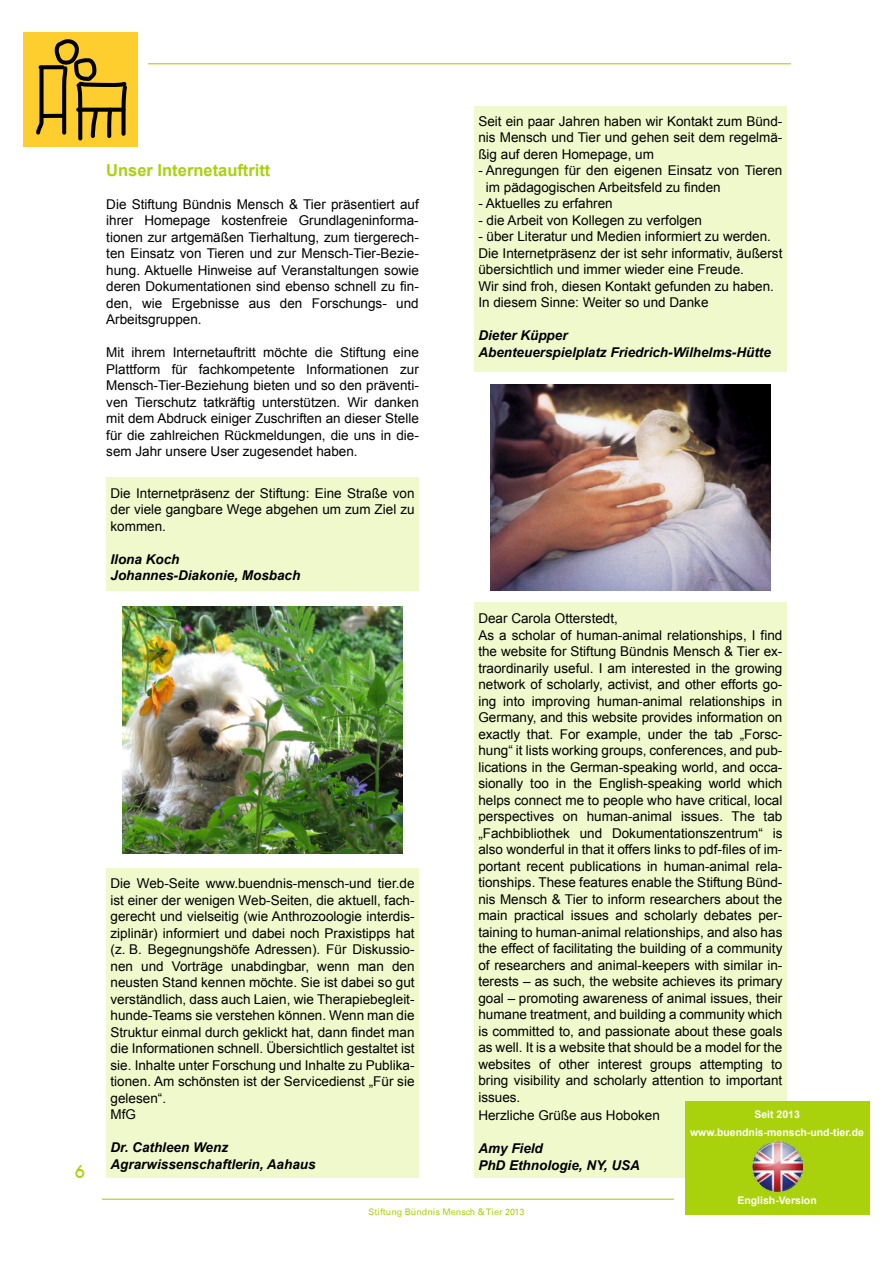
<style>
.page{position:relative;width:893px;height:1263px;background:#fff}
.page>*{position:absolute;margin:0;border:0;box-sizing:border-box;transform-origin:0 0}
.t1{font:500 18px "Avant Garde IT Cby BT";color:#aad20c}
.H2__Überschrift_1{font:700 16.5px "Arial";color:#aad20c}
.P__Fließtext{font:13.5px/16.5px "Arial";color:#000;text-align:justify}
.P__Fließtext-2{font:italic 700 13.5px "Arial";color:#000}
.t2{font:700 10.5px/17.7px "Arial";color:#fff;text-align:center}
.t3{font:9px "Univers";color:#aad20c}
</style>
<div class="page">
<hr style="left:102px;top:63px;width:689px;height:1px;background:#aad20c">
<hr style="left:102px;top:1198px;width:689px;height:2px;background:#aad20c">
<div style="left:474px;top:106px;width:313px;height:266px;background:#eff9cc"></div>
<div style="left:474px;top:602px;width:313px;height:576px;background:#eff9cc"></div>
<div style="left:106px;top:477px;width:313px;height:114px;background:#eff9cc"></div>
<div style="left:106px;top:868px;width:313px;height:310px;background:#eff9cc"></div>
<img style="left:122px;top:606px;width:281px;height:247px">
<img style="left:490px;top:385px;width:281px;height:205px">
<div style="left:675px;top:1186px;width:10px;height:25px;background:#fff"></div>
<div style="left:137px;top:52px;width:10px;height:25px;background:#fff"></div>
<div style="left:23px;top:32px;width:115px;height:115px;background:#fdce2d"></div>
<svg style="left:36px;top:39px;width:91px;height:101px"></svg>
<div style="left:685px;top:1101px;width:185px;height:114px;background:#aad20c"></div>
<img style="left:752px;top:1142px;width:50px;height:50px">
<h1 class="t1" style="left:75px;top:1160px;width:12px">6</h1>
<h2 class="H2__Überschrift_1" style="left:106px;top:159px;width:166px">Unser Internetauftritt</h2>
<p class="P__Fließtext" style="left:106px;top:196px;width:314px">Die Stiftung Bündnis Mensch &amp; Tier präsentiert auf ihrer Homepage kostenfreie Grundlageninforma&shy;tionen zur artgemäßen Tierhaltung, zum tiergerech&shy;ten Einsatz von Tieren und zur Mensch-Tier-Bezie&shy;hung. Aktuelle Hinweise auf Veranstaltungen sowie deren Dokumentationen sind ebenso schnell zu fin&shy;den, wie Ergebnisse aus den Forschungs- und Arbeitsgruppen.</p>
<p class="P__Fließtext" style="left:106px;top:344px;width:314px">Mit ihrem Internetauftritt möchte die Stiftung eine Plattform für fachkompetente Informationen zur Mensch-Tier-Beziehung bieten und so den präventi&shy;ven Tierschutz tatkräftig unterstützen. Wir danken mit dem Abdruck einiger Zuschriften an dieser Stelle für die zahlreichen Rückmeldungen, die uns in die&shy;sem Jahr unsere User zugesendet haben.</p>
<p class="P__Fließtext" style="left:111px;top:485px;width:306px">Die Internetpräsenz der Stiftung: Eine Straße von der viele gangbare Wege abgehen um zum Ziel zu kommen.</p>
<p class="P__Fließtext-2" style="left:111px;top:550px;width:71px">Ilona Koch</p>
<p class="P__Fließtext-2" style="left:111px;top:567px;width:191px">Johannes-Diakonie, Mosbach</p>
<p class="P__Fließtext" style="left:111px;top:875px;width:306px">Die Web-Seite www.buendnis-mensch-und tier.de ist einer der wenigen Web-Seiten, die aktuell, fach&shy;gerecht und vielseitig (wie Anthrozoologie interdis&shy;ziplinär) informiert und dabei noch Praxistipps hat (z. B. Begegnungshöfe Adressen). Für Diskussio&shy;nen und Vorträge unabdingbar, wenn man den neusten Stand kennen möchte. Sie ist dabei so gut verständlich, dass auch Laien, wie Therapiebegleit&shy;hunde-Teams sie verstehen können. Wenn man die Struktur einmal durch geklickt hat, dann findet man die Informationen schnell. Übersichtlich gestaltet ist sie. Inhalte unter Forschung und Inhalte zu Publika&shy;tionen. Am schönsten ist der Servicedienst „Für sie gelesen“.</p>
<p class="P__Fließtext" style="left:111px;top:1106px;width:27px">MfG</p>
<p class="P__Fließtext-2" style="left:111px;top:1139px;width:119px">Dr. Cathleen Wenz</p>
<p class="P__Fließtext-2" style="left:111px;top:1155px;width:207px">Agrarwissenschaftlerin, Aahaus</p>
<p class="P__Fließtext" style="left:478px;top:113px;width:306px">Seit ein paar Jahren haben wir Kontakt zum Bünd&shy;nis Mensch und Tier und gehen seit dem regelmä&shy;ßig auf deren Homepage, um</p>
<p class="P__Fließtext" style="left:486px;top:162px;width:298px;text-indent:-8px">- Anregungen für den eigenen Einsatz von Tieren im pädagogischen Arbeitsfeld zu finden</p>
<p class="P__Fließtext" style="left:478px;top:195px;width:136px">- Aktuelles zu erfahren</p>
<p class="P__Fließtext" style="left:478px;top:212px;width:225px">- die Arbeit von Kollegen zu verfolgen</p>
<p class="P__Fließtext" style="left:478px;top:228px;width:294px">- über Literatur und Medien informiert zu werden.</p>
<p class="P__Fließtext" style="left:478px;top:245px;width:306px">Die Internetpräsenz der ist sehr informativ, äußerst übersichtlich und immer wieder eine Freude.</p>
<p class="P__Fließtext" style="left:478px;top:278px;width:297px">Wir sind froh, diesen Kontakt gefunden zu haben.</p>
<p class="P__Fließtext" style="left:478px;top:294px;width:232px">In diesem Sinne: Weiter so und Danke</p>
<p class="P__Fließtext-2" style="left:478px;top:327px;width:91px">Dieter Küpper</p>
<p class="P__Fließtext-2" style="left:478px;top:343px;width:294px">Abenteuerspielplatz Friedrich-Wilhelms-Hütte</p>
<p class="P__Fließtext" style="left:478px;top:610px;width:141px">Dear Carola Otterstedt,</p>
<p class="P__Fließtext" style="left:478px;top:627px;width:306px">As a scholar of human-animal relationships, I find the website for Stiftung Bündnis Mensch &amp; Tier ex&shy;traordinarily useful. I am interested in the growing network of scholarly, activist, and other efforts go&shy;ing into improving human-animal relationships in Germany, and this website provides information on exactly that. For example, under the tab „Forsc&shy;hung“ it lists working groups, conferences, and pub&shy;lications in the German-speaking world, and occa&shy;sionally too in the English-speaking world which helps connect me to people who have critical, local perspectives on human-animal issues. The tab „Fachbibliothek und Dokumentationszentrum“ is also wonderful in that it offers links to pdf-files of im&shy;portant recent publications in human-animal rela&shy;tionships. These features enable the Stiftung Bünd&shy;nis Mensch &amp; Tier to inform researchers about the main practical issues and scholarly debates per&shy;taining to human-animal relationships, and also has the effect of facilitating the building of a community of researchers and animal-keepers with similar in&shy;terests – as such, the website achieves its primary goal – promoting awareness of animal issues, their humane treatment, and building a community which is committed to, and passionate about these goals as well. It is a website that should be a model for the websites of other interest groups attempting to bring visibility and scholarly attention to important issues.</p>
<p class="P__Fließtext" style="left:478px;top:1107px;width:183px">Herzliche Grüße aus Hoboken</p>
<p class="P__Fließtext-2" style="left:478px;top:1140px;width:66px">Amy Field</p>
<p class="P__Fließtext-2" style="left:478px;top:1156px;width:163px">PhD Ethnologie, NY, USA</p>
<p class="t2" style="left:690px;top:1106px;width:176px">Seit 2013 www.buendnis-mensch-und-tier.de</p>
<p class="t2" style="left:737px;top:1191px;width:81px">English-Version</p>
<p class="t3" style="left:369px;top:1206px;width:157px">Stiftung Bündnis Mensch &amp; Tier 2013</p>
</div>
